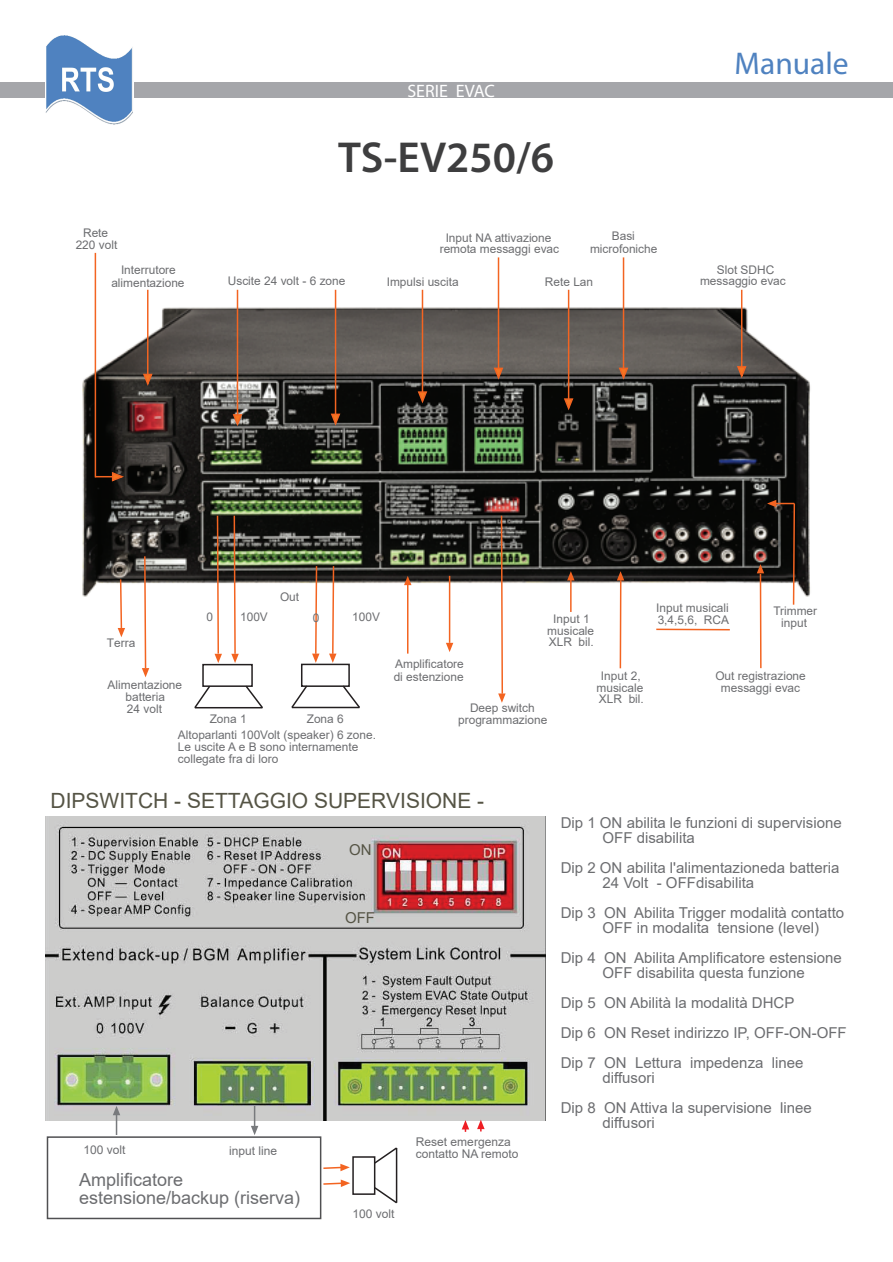
<style>
.page{position:relative;width:893px;height:1262px;background:#fff}
.page>*{position:absolute;margin:0;border:0;box-sizing:border-box;transform-origin:0 0}
.t1{font:600 43.5px "Myriad Pro";color:#3e3e3f}
.t2{font:31.5px "Myriad Pro";color:#4f82c0}
.t3{font:21px "Arial";color:#555445}
.t4{font:18px/18px "Arial";color:#6c6d70}
.t5{font:18px "Myriad Pro";color:#fff}
.t6{font:15px/15px "Arial";color:#6c6d70}
.t7{font:15px "Arial";color:#555445}
.t8{font:12px "Arial";color:#6c6d70}
.t9{font:11.85px/11.9px "Arial";color:#6c6d70;text-align:center}
</style>
<div class="page">
<img style="left:82px;top:252px;width:729px;height:414px">
<hr style="left:95px;top:253px;width:1px;height:224px;background:#f36421">
<svg style="left:95px;top:471px;width:31px;height:11px"></svg>
<hr style="left:147px;top:290px;width:1px;height:85px;background:#f36421">
<svg style="left:142px;top:373px;width:12px;height:15px"></svg>
<hr style="left:237px;top:290px;width:1px;height:125px;background:#f36421">
<svg style="left:231px;top:413px;width:12px;height:15px"></svg>
<hr style="left:422px;top:290px;width:1px;height:103px;background:#f36421">
<svg style="left:416px;top:390px;width:12px;height:15px"></svg>
<hr style="left:497px;top:257px;width:2px;height:112px;background:#f36421">
<svg style="left:492px;top:367px;width:12px;height:15px"></svg>
<svg style="left:231px;top:514px;width:8px;height:149px"></svg>
<hr style="left:570px;top:579px;width:1px;height:33px;background:#f36421">
<svg style="left:567px;top:571px;width:7px;height:9px"></svg>
<hr style="left:619px;top:580px;width:2px;height:88px;background:#f36421">
<svg style="left:617px;top:571px;width:7px;height:9px"></svg>
<hr style="left:656px;top:628px;width:73px;height:2px;background:#f36421">
<hr style="left:759px;top:574px;width:2px;height:94px;background:#f36421">
<hr style="left:568px;top:290px;width:1px;height:109px;background:#f36421">
<svg style="left:562px;top:397px;width:12px;height:15px"></svg>
<hr style="left:622px;top:257px;width:2px;height:112px;background:#f36421">
<svg style="left:617px;top:367px;width:12px;height:15px"></svg>
<hr style="left:741px;top:290px;width:1px;height:77px;background:#f36421">
<svg style="left:735px;top:365px;width:12px;height:15px"></svg>
<hr style="left:407px;top:584px;width:1px;height:69px;background:#f36421">
<svg style="left:404px;top:576px;width:7px;height:9px"></svg>
<hr style="left:449px;top:576px;width:1px;height:67px;background:#f36421">
<svg style="left:446px;top:643px;width:7px;height:9px"></svg>
<hr style="left:335px;top:290px;width:1px;height:124px;background:#f36421">
<svg style="left:329px;top:413px;width:12px;height:15px"></svg>
<svg style="left:214px;top:514px;width:8px;height:149px"></svg>
<div style="left:202px;top:664px;width:51px;height:23px;border:2px solid #231f20"></div>
<svg style="left:194px;top:684px;width:18px;height:25px"></svg>
<hr style="left:195px;top:707px;width:67px;height:1px;background:#231f20">
<svg style="left:244px;top:684px;width:19px;height:25px"></svg>
<svg style="left:329px;top:564px;width:7px;height:99px"></svg>
<svg style="left:312px;top:564px;width:7px;height:99px"></svg>
<div style="left:301px;top:663px;width:49px;height:24px;border:2px solid #231f20"></div>
<svg style="left:291px;top:684px;width:18px;height:25px"></svg>
<hr style="left:292px;top:706px;width:67px;height:2px;background:#231f20">
<svg style="left:341px;top:684px;width:19px;height:25px"></svg>
<div style="left:0;top:82px;width:892px;height:16px;background:#a5a6aa"></div>
<img style="left:45px;top:35px;width:88px;height:90px">
<svg style="left:142px;top:555px;width:7px;height:122px"></svg>
<svg style="left:118px;top:578px;width:7px;height:59px"></svg>
<svg style="left:498px;top:514px;width:7px;height:189px"></svg>
<svg style="left:756px;top:500px;width:39px;height:106px"></svg>
<img style="left:46px;top:816px;width:499px;height:304px">
<svg style="left:461px;top:1120px;width:8px;height:11px"></svg>
<div style="left:47px;top:1136px;width:274px;height:83px;border:2px solid #505052"></div>
<svg style="left:113px;top:1105px;width:7px;height:30px"></svg>
<svg style="left:251px;top:1105px;width:7px;height:30px"></svg>
<svg style="left:323px;top:1163px;width:27px;height:8px"></svg>
<svg style="left:323px;top:1179px;width:27px;height:8px"></svg>
<div style="left:352px;top:1156px;width:23px;height:38px;border:2px solid #231f20"></div>
<svg style="left:373px;top:1185px;width:25px;height:19px"></svg>
<hr style="left:396px;top:1148px;width:1px;height:54px;background:#231f20">
<svg style="left:373px;top:1147px;width:25px;height:18px"></svg>
<svg style="left:477px;top:1119px;width:7px;height:12px"></svg>
<p class="t9" style="left:76px;top:227px;width:43px">Rete<br>220 volt</p>
<p class="t9" style="left:111px;top:263px;width:75px;line-height:13px">Interrutore alimentazione</p>
<h3 class="t5" style="left:407px;top:80px;width:89px">SERIE EVAC</h3>
<h1 class="t1" style="left:338px;top:130px;width:217px">TS-EV250/6</h1>
<p class="t9" style="left:439px;top:232px;width:121px;line-height:11.4px">Input NA attivazione remota messaggi evac</p>
<p class="t9" style="left:590px;top:230px;width:69px;line-height:12.9px">Basi microfoniche</p>
<h2 class="t2" style="left:734px;top:44px;width:115px">Manuale</h2>
<p class="t9" style="left:716px;top:264px;width:59px">Slot SDHC</p>
<p class="t9" style="left:228px;top:275px;width:119px">Uscite 24 volt - 6 zone</p>
<p class="t9" style="left:387px;top:276px;width:73px">Impulsi uscita</p>
<p class="t9" style="left:545px;top:276px;width:50px">Rete Lan</p>
<p class="t9" style="left:700px;top:275px;width:87px">messaggio evac</p>
<p class="t9" style="left:280px;top:591px;width:21px">Out</p>
<p class="t9" style="left:206px;top:611px;width:8px">0</p>
<p class="t9" style="left:240px;top:611px;width:29px">100V</p>
<p class="t9" style="left:313px;top:611px;width:8px">0</p>
<p class="t9" style="left:352px;top:611px;width:29px">100V</p>
<p class="t9" style="left:107px;top:637px;width:30px">Terra</p>
<p class="t9" style="left:108px;top:679px;width:76px">Alimentazione batteria<br>24 volt</p>
<p class="t9" style="left:178px;top:729px;width:200px;text-align:left">Altoparlanti 100Volt (speaker) 6 zone.<br>Le uscite A e B sono internamente collegate fra di loro</p>
<p class="t9" style="left:307px;top:712px;width:38px">Zona 6</p>
<p class="t9" style="left:210px;top:712px;width:38px">Zona 1</p>
<p class="t9" style="left:547px;top:613px;width:48px;line-height:11.4px">Input 1 musicale<br>XLR bil.</p>
<p class="t9" style="left:393px;top:657px;width:72px;line-height:12.5px;text-align:left">Amplificatore di estenzione</p>
<p class="t9" style="left:458px;top:702px;width:91px">Deep switch programmazione</p>
<p class="t9" style="left:596px;top:670px;width:49px;line-height:11.4px">Input 2, musicale<br>XLR bil.</p>
<p class="t9" style="left:656px;top:601px;width:74px;line-height:12.3px;text-align:left">Input musicali<br>3,4,5,6, RCA</p>
<p class="t9" style="left:773px;top:605px;width:45px">Trimmer input</p>
<p class="t9" style="left:715px;top:669px;width:92px">Out registrazione messaggi evac</p>
<h3 class="t3" style="left:50px;top:786px;width:435px">DIPSWITCH - SETTAGGIO SUPERVISIONE -</h3>
<p class="t7" style="left:349px;top:839px;width:24px">ON</p>
<p class="t7" style="left:345px;top:907px;width:31px">OFF</p>
<p class="t8" style="left:416px;top:1133px;width:96px">Reset emergenza</p>
<p class="t8" style="left:83px;top:1141px;width:44px">100 volt</p>
<h3 class="t4" style="left:79px;top:1170px;width:223px">Amplificatore estensione/backup (riserva)</h3>
<p class="t8" style="left:229px;top:1142px;width:50px">input line</p>
<p class="t8" style="left:416px;top:1145px;width:104px">contatto NA remoto</p>
<p class="t8" style="left:352px;top:1205px;width:44px">100 volt</p>
<p class="t6" style="left:602px;top:815px;width:241px;text-indent:-42px">Dip 1 ON abilita le funzioni di supervisione<br>OFF disabilita</p>
<p class="t6" style="left:602px;top:860px;width:238px;text-indent:-42px">Dip 2 ON abilita l'alimentazioneda batteria<br>24 Volt - OFFdisabilita</p>
<p class="t6" style="left:602px;top:905px;width:243px;text-indent:-42px">Dip 3 ON Abilita Trigger modalità contatto<br>OFF in modalita tensione (level)</p>
<p class="t6" style="left:560px;top:950px;width:283px;text-align:center">Dip 4 ON Abilita Amplificatore estensione<br>OFF disabilita questa funzione</p>
<p class="t6" style="left:560px;top:987px;width:287px;line-height:30px">Dip 5 ON Abilità la modalità DHCP<br>Dip 6 ON Reset indirizzo IP, OFF-ON-OFF<br>Dip 7 ON Lettura impedenza linee</p>
<p class="t6" style="left:561px;top:1062px;width:253px;line-height:30px;text-indent:42px">diffusori<br>Dip 8 ON Attiva la supervisione linee</p>
<p class="t6" style="left:602px;top:1115px;width:54px">diffusori</p>
</div>
